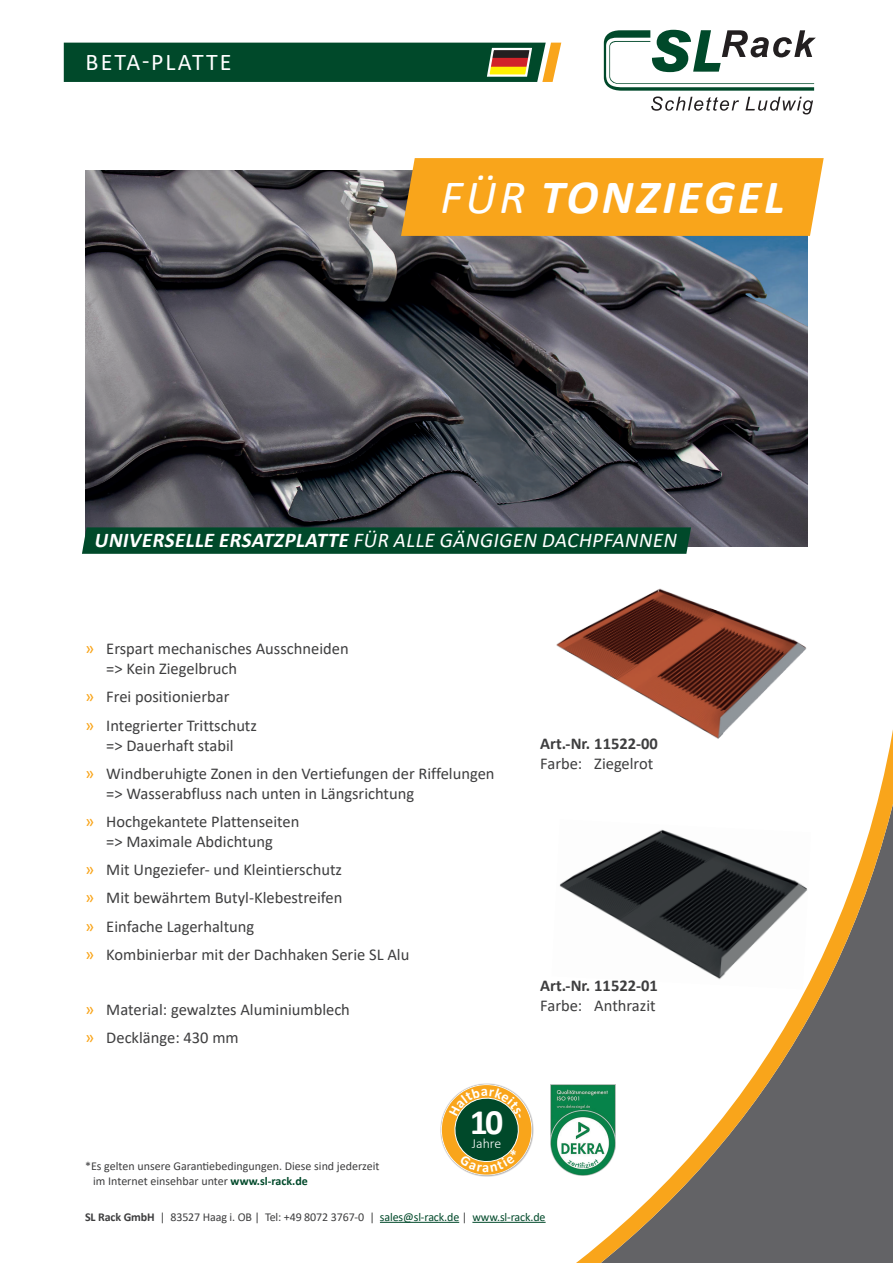
<style>
.page{position:relative;width:893px;height:1263px;background:#fff}
.page>*{position:absolute;margin:0;border:0;box-sizing:border-box;transform-origin:0 0}
.t1{font:italic 700 48px "Calibri";letter-spacing:.065em;color:#fff}
.t2{font:700 35.85px "Calibri";color:#fff}
.t3{font:24px "Calibri";letter-spacing:.09em;color:#fff}
.t4{font:italic 21px "Calibri";color:#fff}
.t5{font:16.5px/28.3px "Calibri";color:#3e3e3f}
.t6{font:700 16.5px "Calibri";color:#3e3e3f}
.t7{font:300 13.8px "Calibri";color:#fff}
.t8{font:12px/14.4px "Calibri";color:#3e3e3f}
.s1{font-weight:400}
.s2{font-weight:700}
.s3{font-size:18px;color:#f9a51b}
.s4{font-weight:700;color:#00492a}
.s5{color:#00492a}
</style>
<div class="page">
<svg style="left:604px;top:30px;width:212px;height:84px"></svg>
<hr style="left:380px;top:1222px;width:79px;height:1px;background:#00492a">
<hr style="left:472px;top:1222px;width:74px;height:1px;background:#00492a">
<svg style="left:64px;top:43px;width:497px;height:39px;background:#155230"></svg>
<svg style="left:576px;top:546px;width:317px;height:717px"></svg>
<img style="left:85px;top:170px;width:723px;height:376px">
<div style="left:440px;top:1083px;width:94px;height:94px;background:#231f20;opacity:.3"></div>
<div style="left:401px;top:158px;width:423px;height:78px;background:#f9a51b"></div>
<img style="left:559px;top:819px;width:252px;height:170px">
<img style="left:556px;top:579px;width:261px;height:170px">
<svg style="left:82px;top:527px;width:609px;height:27px;background:#044b2d"></svg>
<img style="left:550px;top:1084px;width:66px;height:92px">
<svg style="left:449px;top:1087px;width:73px;height:85px;background:#7e823e"></svg>
<h3 class="t3" style="left:86px;top:45px;width:148px">BETA-PLATTE</h3>
<h1 class="t1" style="left:440px;top:163px;width:345px"><span class="s1">FÜR</span> TONZIEGEL</h1>
<p class="t4" style="left:94px;top:526px;width:589px"><span class="s2">UNIVERSELLE ERSATZPLATTE</span> FÜR ALLE GÄNGIGEN DACHPFANNEN</p>
<p class="t5" style="left:106px;top:638px;width:244px;line-height:19.8px;text-indent:-21px"><span class="s3">»</span> Erspart mechanisches Ausschneiden =&gt; Kein Ziegelbruch</p>
<p class="t5" style="left:85px;top:682px;width:173px"><span class="s3">»</span> Frei positionierbar<br><span class="s3">»</span> Integrierter Trittschutz</p>
<p class="t5" style="left:85px;top:730px;width:411px;text-indent:21px">=&gt; Dauerhaft stabil<br><span class="s3">»</span> Windberuhigte Zonen in den Vertiefungen der Riffelungen</p>
<p class="t5" style="left:85px;top:778px;width:331px;text-indent:21px">=&gt; Wasserabfluss nach unten in Längsrichtung <span class="s3">»</span> Hochgekantete Plattenseiten</p>
<p class="t5" style="left:85px;top:827px;width:326px;text-indent:21px">=&gt; Maximale Abdichtung<br><span class="s3">»</span> Mit Ungeziefer- und Kleintierschutz<br><span class="s3">»</span> Mit bewährtem Butyl-Klebestreifen<br><span class="s3">»</span> Einfache Lagerhaltung<br><span class="s3">»</span> Kombinierbar mit der Dachhaken Serie SL Alu</p>
<p class="t5" style="left:85px;top:995px;width:266px"><span class="s3">»</span> Material: gewalztes Aluminiumblech <span class="s3">»</span> Decklänge: 430 mm</p>
<p class="t8" style="left:93px;top:1159px;width:288px;text-indent:-8px">*Es gelten unsere Garantiebedingungen. Diese sind jederzeit im Internet einsehbar unter <span class="s4">www.sl-rack.de</span></p>
<h2 class="t2" style="left:470px;top:1097px;width:35px">10</h2>
<p class="t7" style="left:472px;top:1135px;width:31px">Jahre</p>
<p class="t6" style="left:540px;top:732px;width:119px">Art.-Nr. 11522-00</p>
<p class="t5" style="left:540px;top:749px;width:115px">Farbe: Ziegelrot</p>
<p class="t6" style="left:540px;top:974px;width:119px">Art.-Nr. 11522-01</p>
<p class="t5" style="left:540px;top:991px;width:117px">Farbe: Anthrazit</p>
<p class="t8" style="left:85px;top:1209px;width:462px"><span class="s2">SL Rack GmbH</span> | 83527 Haag i. OB | Tel: +49 8072 3767-0 | <span class="s5">sales@sl-rack.de</span> | <span class="s5">www.sl-rack.de</span></p>
</div>
